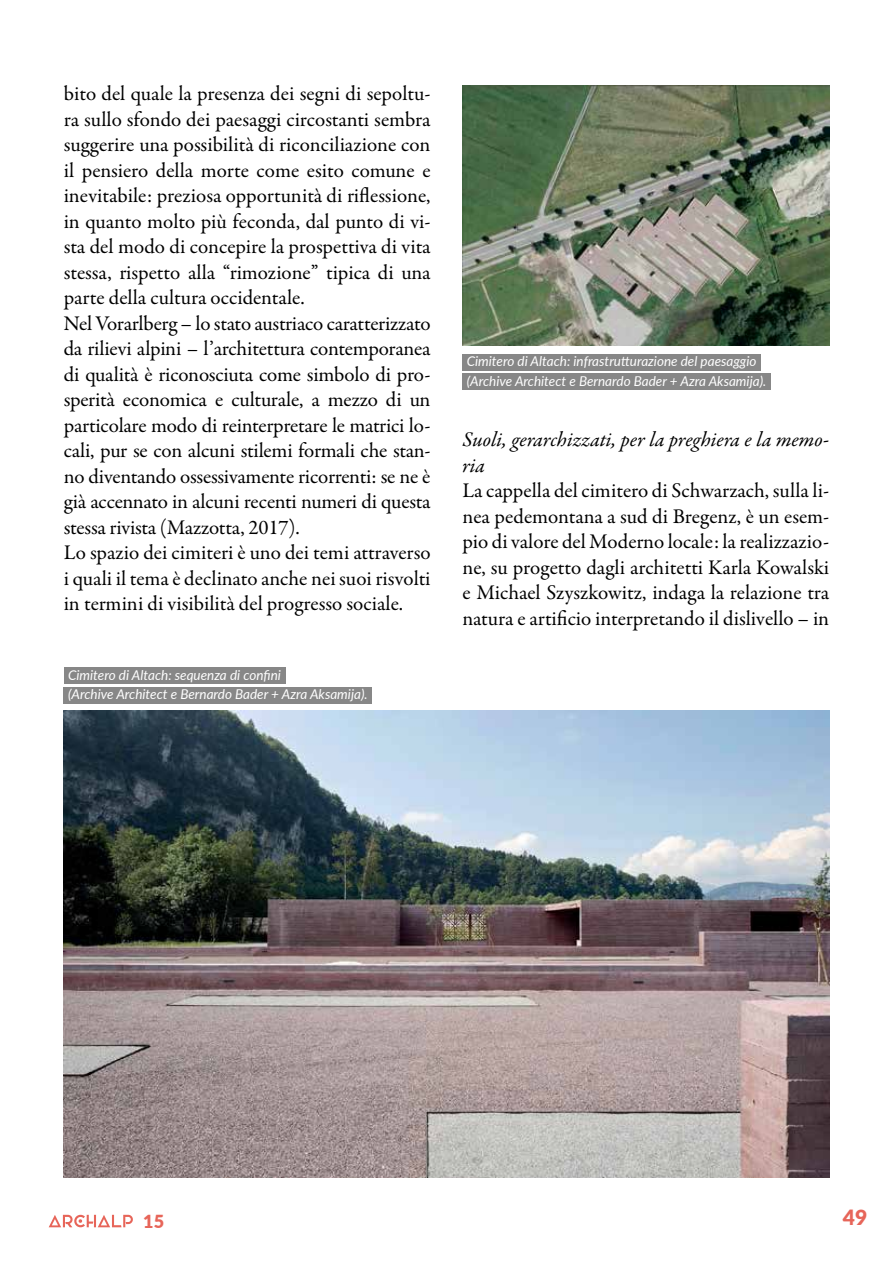
<style>
.page{position:relative;width:893px;height:1263px;background:#fff}
.page>*{position:absolute;margin:0;border:0;box-sizing:border-box;transform-origin:0 0}
.t1{font:21px/25.5px "Garamond Premr Pro";letter-spacing:-.005em;color:#000}
.t2{font:italic 21px/25.5px "Garamond Premr Pro";color:#000}
.t3{font:900 21px "Lato";color:#e76559}
.t4{font:900 18px "Lato";color:#e76559}
.t5{font:italic 13.5px/19.5px "Lato";color:#fff}
</style>
<div class="page">
<svg style="left:49px;top:1215px;width:84px;height:12px"></svg>
<img style="left:64px;top:710px;width:765px;height:468px">
<img style="left:462px;top:85px;width:367px;height:261px">
<div style="left:64px;top:668px;width:221px;height:16px;background:#878787"></div>
<div style="left:64px;top:687px;width:308px;height:16px;background:#878787"></div>
<div style="left:462px;top:354px;width:299px;height:16px;background:#878787"></div>
<div style="left:462px;top:374px;width:309px;height:16px;background:#878787"></div>
<p class="t1" style="left:64px;top:81px;width:368px">bito del quale la presenza dei segni di sepoltu&shy;ra sullo sfondo dei paesaggi circostanti sembra suggerire una possibilità di riconciliazione con il pensiero della morte come esito comune e inevitabile: preziosa opportunità di riflessione, in quanto molto più feconda, dal punto di vi&shy;sta del modo di concepire la prospettiva di vita stessa, rispetto alla “rimozione” tipica di una parte della cultura occidentale.<br>Nel Vorarlberg – lo stato austriaco caratterizzato da rilievi alpini – l’architettura contemporanea di qualità è riconosciuta come simbolo di pro&shy;sperità economica e culturale, a mezzo di un particolare modo di reinterpretare le matrici lo&shy;cali, pur se con alcuni stilemi formali che stan&shy;no diventando ossessivamente ricorrenti: se ne è già accennato in alcuni recenti numeri di questa stessa rivista (Mazzotta, 2017).<br>Lo spazio dei cimiteri è uno dei temi attraverso i quali il tema è declinato anche nei suoi risvolti in termini di visibilità del progresso sociale.</p>
<p class="t5" style="left:68px;top:664px;width:301px">Cimitero di Altach: sequenza di confini<br>(Archive Architect e Bernardo Bader + Azra Aksamija).</p>
<p class="t5" style="left:467px;top:351px;width:301px">Cimitero di Altach: infrastrutturazione del paesaggio (Archive Architect e Bernardo Bader + Azra Aksamija).</p>
<p class="t2" style="left:462px;top:428px;width:368px">Suoli, gerarchizzati, per la preghiera e la memo&shy;ria</p>
<p class="t1" style="left:462px;top:478px;width:368px;text-align:justify">La cappella del cimitero di Schwarzach, sulla li&shy;nea pedemontana a sud di Bregenz, è un esem&shy;pio di valore del Moderno locale: la realizzazio&shy;ne, su progetto dagli architetti Karla Kowalski e Michael Szyszkowitz, indaga la relazione tra natura e artificio interpretando il dislivello – in</p>
<p class="t4" style="left:143px;top:1208px;width:23px">15</p>
<p class="t3" style="left:843px;top:1201px;width:26px">49</p>
</div>
